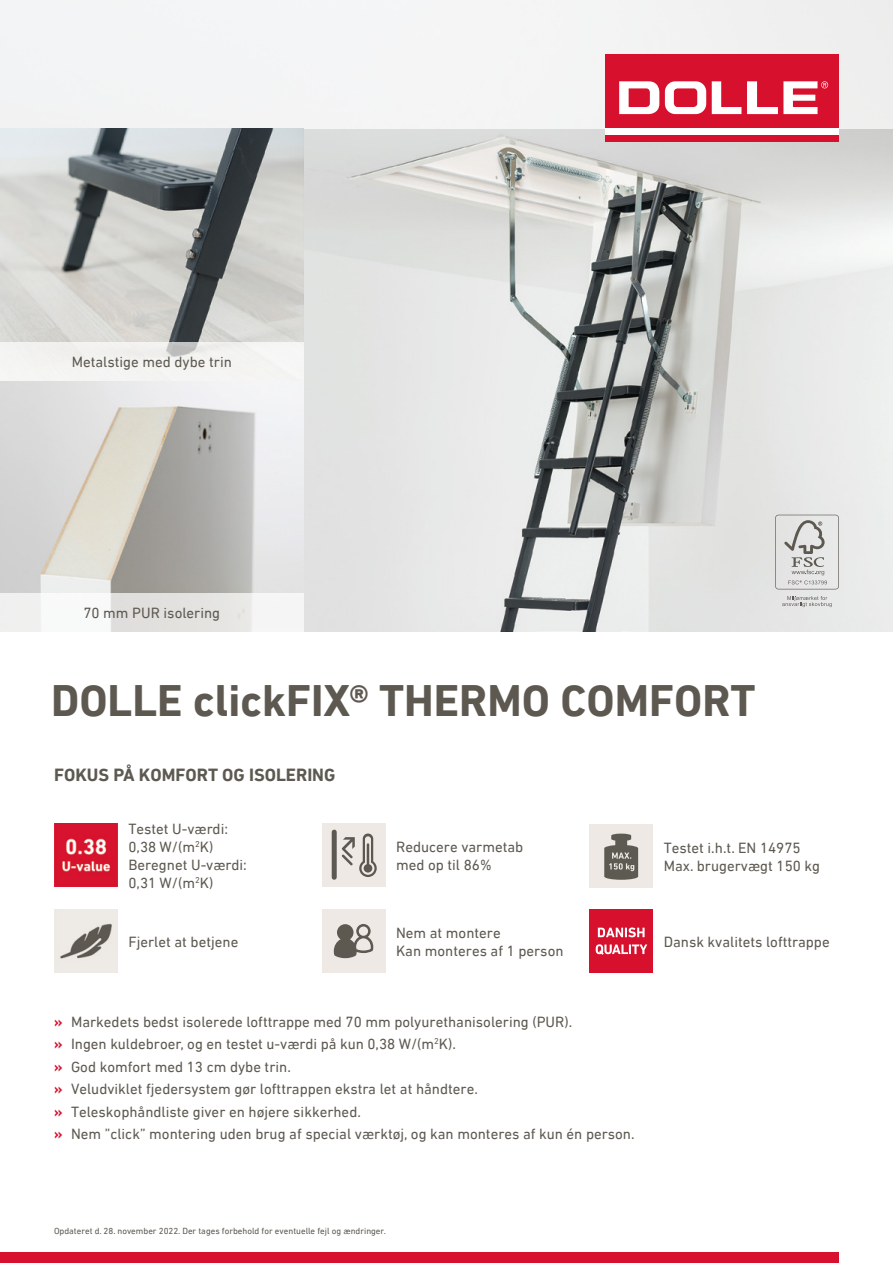
<style>
.page{position:relative;width:893px;height:1263px;background:#fff}
.page>*{position:absolute;margin:0;border:0;box-sizing:border-box;transform-origin:0 0}
.t1{font:700 45px "DIN Next LT Pro";color:#5d5951}
.t2{font:700 18px "DIN Next LT Pro";color:#5d5951}
.t3{font:15px/18px "DIN Next LT Pro";color:#5d5951}
.t4{font:9px "DIN Next LT Pro";color:#5d5951}
.s1{font-weight:700;color:#d7102d}
</style>
<div class="page">
<img style="left:304px;top:128px;width:589px;height:503px">
<img style="left:0;top:128px;width:304px;height:465px">
<img style="left:54px;top:909px;width:64px;height:64px">
<div style="left:0;top:0;width:893px;height:128px;background:#f3f4f5"></div>
<div style="left:322px;top:909px;width:63px;height:64px;background:#eee9e5"></div>
<svg style="left:334px;top:924px;width:39px;height:34px"></svg>
<div style="left:589px;top:909px;width:64px;height:64px;background:#d7102d"></div>
<svg style="left:598px;top:927px;width:47px;height:10px"></svg>
<svg style="left:596px;top:944px;width:51px;height:11px"></svg>
<div style="left:0;top:343px;width:304px;height:38px;background:#f4f3f2"></div>
<svg style="left:0;top:593px;width:253px;height:38px;fill:#e8e7e5"></svg>
<svg style="left:782px;top:596px;width:50px;height:11px"></svg>
<svg style="left:775px;top:515px;width:64px;height:74px;background:#d2d2d1"></svg>
<div style="left:589px;top:824px;width:64px;height:64px;background:#eee9e5"></div>
<svg style="left:604px;top:834px;width:34px;height:46px"></svg>
<div style="left:322px;top:823px;width:63px;height:64px;background:#eee9e5"></div>
<div style="left:332px;top:830px;width:5px;height:50px;background:#5d5951;border-radius:3px"></div>
<svg style="left:342px;top:833px;width:35px;height:44px"></svg>
<img style="left:54px;top:823px;width:64px;height:64px">
<div style="left:605px;top:54px;width:234px;height:87px;background:#d7102d"></div>
<div style="left:605px;top:128px;width:234px;height:6px;background:#fff"></div>
<svg style="left:619px;top:81px;width:209px;height:33px"></svg>
<div style="left:0;top:1252px;width:839px;height:11px;background:#d7102d"></div>
<p class="t3" style="left:72px;top:353px;width:162px">Metalstige med dybe trin</p>
<p class="t3" style="left:83px;top:604px;width:138px">70 mm PUR isolering</p>
<h1 class="t1" style="left:51px;top:675px;width:706px">DOLLE clickFIX® THERMO COMFORT</h1>
<p class="t2" style="left:54px;top:764px;width:283px">FOKUS PÅ KOMFORT OG ISOLERING</p>
<p class="t3" style="left:128px;top:819px;width:120px">Testet U-værdi:<br>0,38 W/(m<sup>2</sup>K)<br>Beregnet U-værdi:<br>0,31 W/(m<sup>2</sup>K)</p>
<p class="t3" style="left:396px;top:838px;width:129px">Reducere varmetab med op til 86%</p>
<p class="t3" style="left:664px;top:838px;width:158px">Testet i.h.t. EN 14975<br>Max. brugervægt 150 kg</p>
<p class="t3" style="left:396px;top:923px;width:169px">Nem at montere<br>Kan monteres af 1 person</p>
<p class="t3" style="left:128px;top:932px;width:111px">Fjerlet at betjene</p>
<p class="t3" style="left:664px;top:932px;width:167px">Dansk kvalitets lofttrappe</p>
<p class="t3" style="left:54px;top:1010px;width:582px;line-height:22.5px"><span class="s1">»</span> Markedets bedst isolerede lofttrappe med 70 mm polyurethanisolering (PUR).<br><span class="s1">»</span> Ingen kuldebroer, og en testet u-værdi på kun 0,38 W/(m<sup>2</sup>K).<br><span class="s1">»</span> God komfort med 13 cm dybe trin.<br><span class="s1">»</span> Veludviklet fjedersystem gør lofttrappen ekstra let at håndtere.<br><span class="s1">»</span> Teleskophåndliste giver en højere sikkerhed.<br><span class="s1">»</span> Nem ”click” montering uden brug af special værktøj, og kan monteres af kun én person.</p>
<p class="t4" style="left:54px;top:1226px;width:333px">Opdateret d. 28. november 2022. Der tages forbehold for eventuelle fejl og ændringer.</p>
</div>
